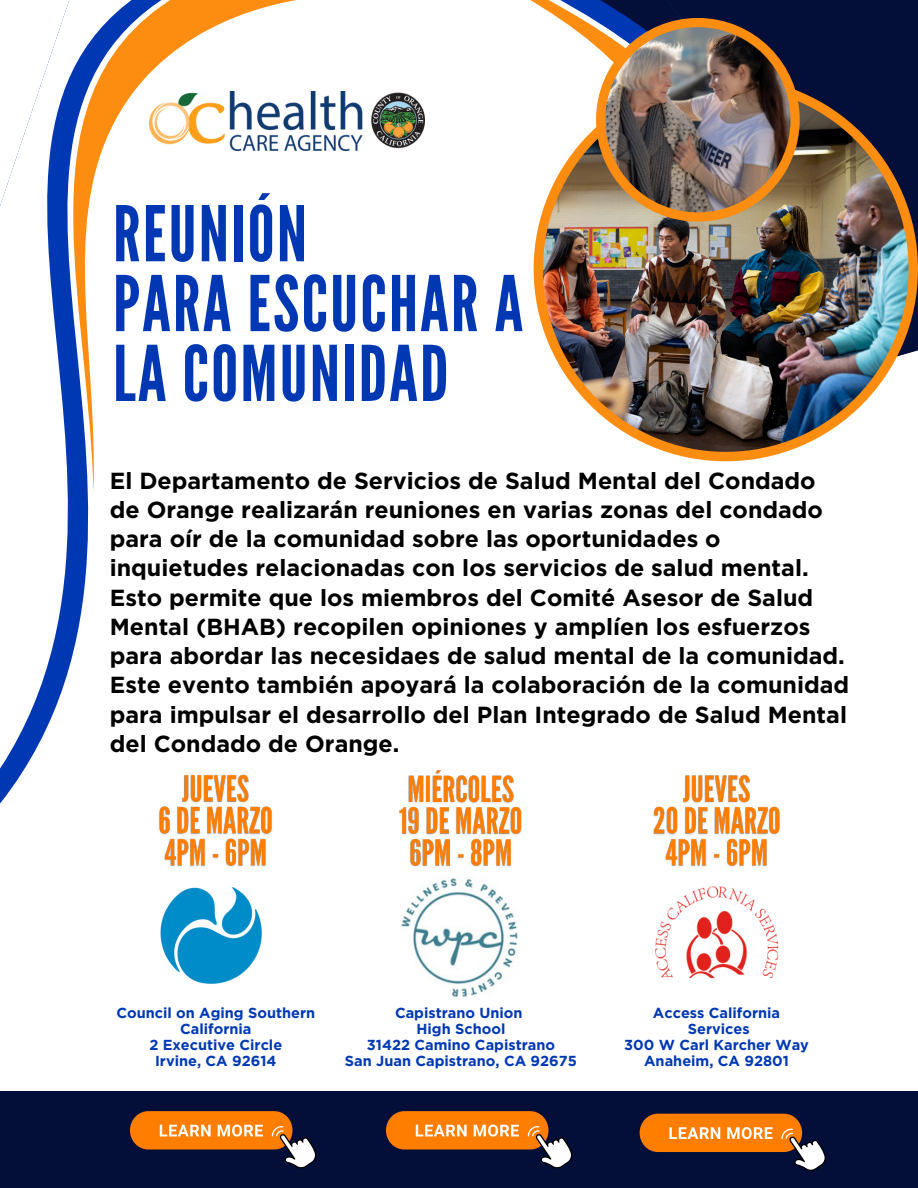
<style>
.page{position:relative;width:918px;height:1188px;background:#fff}
.page>*{position:absolute;margin:0;border:0;box-sizing:border-box;transform-origin:0 0}
.t1{font:76.5px/69.9px "League Gothic";letter-spacing:.03em;color:#0038b4}
.t2{font:700 23.25px/29.2px "Gotham";color:#000}
.t3{font:700 14.55px/15.8px "Gotham";color:#0038b4;text-align:center}
</style>
<div class="page">
<div style="left:0;top:1091px;width:918px;height:97px;background:#040f39"></div>
<svg style="left:0;top:422px;width:94px;height:382px"></svg>
<svg style="left:831px;top:0;width:87px;height:396px;background:#1b244a"></svg>
<svg style="left:13px;top:0;width:818px;height:409px"></svg>
<div style="left:534px;top:77px;width:384px;height:384px;background:#fd8d10;border-radius:50%"></div>
<img style="left:543px;top:86px;width:365px;height:366px;border-radius:50%">
<div style="left:596px;top:18px;width:204px;height:204px;background:#fd8d10;border-radius:50%"></div>
<img style="left:605px;top:27px;width:186px;height:185px;border-radius:50%">
<img style="left:655px;top:886px;width:124px;height:93px">
<img style="left:400px;top:877px;width:118px;height:121px">
<div style="left:386px;top:1111px;width:163px;height:38px;background:#ff7e00;border-radius:19px"></div>
<svg style="left:416px;top:1125px;width:51px;height:11px"></svg>
<svg style="left:474px;top:1125px;width:45px;height:12px"></svg>
<svg style="left:528px;top:1126px;width:45px;height:43px"></svg>
<div style="left:640px;top:1114px;width:162px;height:38px;background:#ff7e00;border-radius:19px"></div>
<svg style="left:669px;top:1127px;width:51px;height:12px"></svg>
<svg style="left:727px;top:1127px;width:46px;height:12px"></svg>
<svg style="left:781px;top:1129px;width:45px;height:42px"></svg>
<div style="left:130px;top:1111px;width:163px;height:38px;background:#ff7e00;border-radius:19px"></div>
<svg style="left:160px;top:1125px;width:51px;height:11px"></svg>
<svg style="left:218px;top:1125px;width:45px;height:12px"></svg>
<svg style="left:272px;top:1126px;width:45px;height:43px"></svg>
<img style="left:149px;top:871px;width:134px;height:133px;border-radius:50%">
<img style="left:159px;top:774px;width:113px;height:102px">
<img style="left:653px;top:775px;width:127px;height:92px">
<img style="left:399px;top:770px;width:123px;height:97px">
<p class="t1" style="left:113px;top:201px;width:412px">REUNIÓN<br>PARA ESCUCHAR A<br>LA COMUNIDAD</p>
<p class="t2" style="left:110px;top:466px;width:741px">El Departamento de Servicios de Salud Mental del Condado de Orange realizarán reuniones en varias zonas del condado para oír de la comunidad sobre las oportunidades o inquietudes relacionadas con los servicios de salud mental.<br>Esto permite que los miembros del Comité Asesor de Salud Mental (BHAB) recopilen opiniones y amplíen los esfuerzos para abordar las necesidaes de salud mental de la comunidad.<br>Este evento también apoyará la colaboración de la comunidad para impulsar el desarrollo del Plan Integrado de Salud Mental del Condado de Orange.</p>
<p class="t3" style="left:116px;top:1005px;width:200px">Council on Aging Southern<br>California</p>
<p class="t3" style="left:149px;top:1037px;width:134px">2 Executive Circle</p>
<p class="t3" style="left:155px;top:1052px;width:123px">Irvine, CA 92614</p>
<p class="t3" style="left:395px;top:1005px;width:129px">Capistrano Union</p>
<p class="t3" style="left:417px;top:1021px;width:90px">High School</p>
<p class="t3" style="left:367px;top:1037px;width:190px">31422 Camino Capistrano</p>
<p class="t3" style="left:345px;top:1052px;width:234px">San Juan Capistrano, CA 92675</p>
<p class="t3" style="left:653px;top:1005px;width:129px">Access California</p>
<p class="t3" style="left:688px;top:1021px;width:63px">Services</p>
<h3 class="t3" style="left:624px;top:1037px;width:186px">300 W Carl Karcher Way</h3>
<p class="t3" style="left:644px;top:1052px;width:146px">Anaheim, CA 92801</p>
</div>
